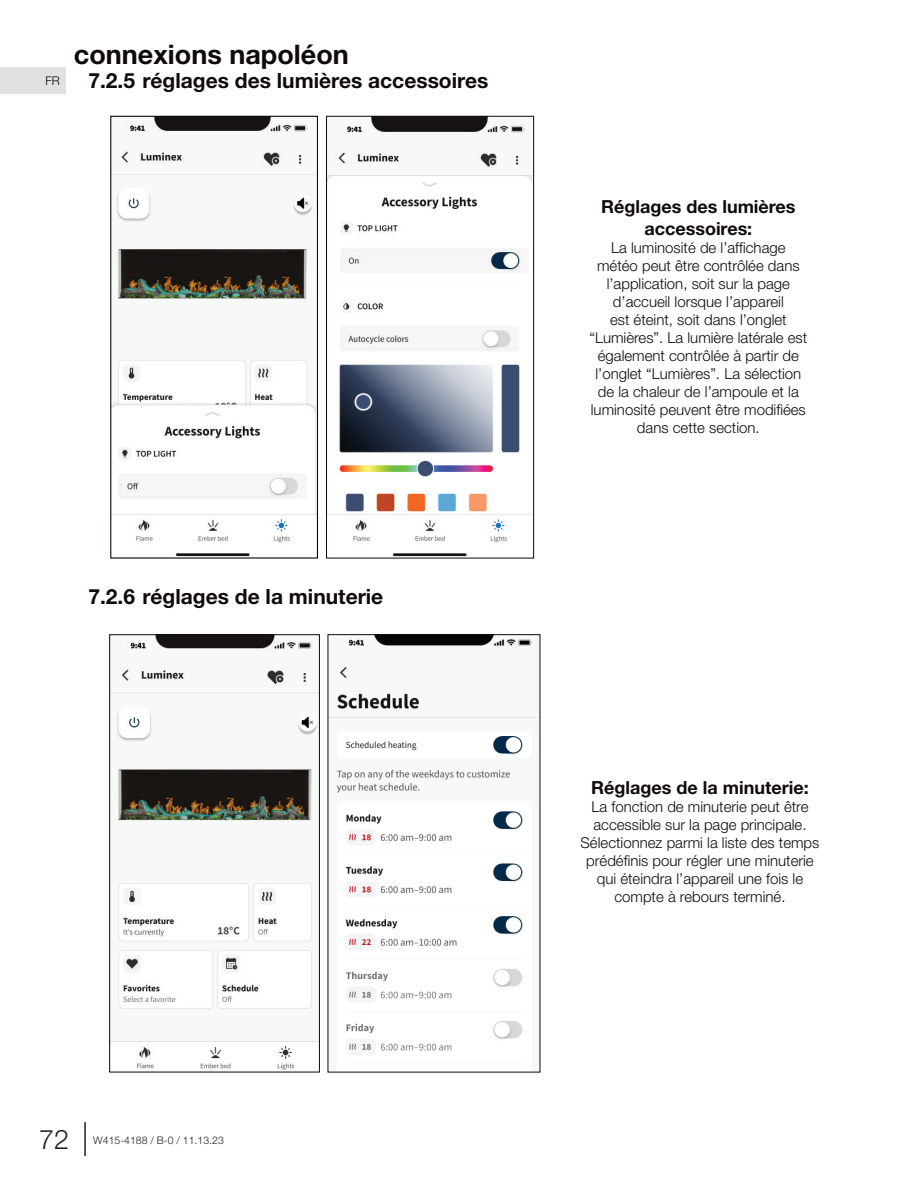
<style>
.page{position:relative;width:918px;height:1188px;background:#fff}
.page>*{position:absolute;margin:0;border:0;box-sizing:border-box;transform-origin:0 0}
.t1{font:700 27px "Helvetica Neue";color:#110a0c}
.t2{font:300 27px "Helvetica Neue";color:#231f20}
.t3{font:700 21px "Helvetica Neue";color:#110a0c}
.t4{font:700 18px/21.6px "Helvetica Neue";color:#110a0c;text-align:center}
.t5{font:300 15px/18px "Helvetica Neue";color:#110a0c;text-align:center}
.t6{font:300 12px "Helvetica Neue";color:#040503}
.t7{font:300 10.5px "Helvetica Neue";color:#231f20}
</style>
<div class="page">
<hr style="left:84px;top:1122px;width:2px;height:34px;background:#231f20">
<div style="left:0;top:67px;width:65px;height:27px;background:#e1e1e2"></div>
<img style="left:112px;top:118px;width:203px;height:439px">
<div style="left:110px;top:116px;width:208px;height:443px;border:1px solid #110a0c"></div>
<img style="left:328px;top:118px;width:203px;height:439px">
<div style="left:326px;top:116px;width:208px;height:443px;border:1px solid #110a0c"></div>
<img style="left:111px;top:636px;width:207px;height:434px">
<div style="left:109px;top:634px;width:211px;height:439px;border:1px solid #110a0c"></div>
<img style="left:330px;top:636px;width:208px;height:418px">
<h1 class="t1" style="left:74px;top:33px;width:276px">connexions napoléon</h1>
<p class="t6" style="left:46px;top:71px;width:16px">FR</p>
<h2 class="t3" style="left:88px;top:64px;width:401px">7.2.5 réglages des lumières accessoires</h2>
<h2 class="t3" style="left:88px;top:580px;width:296px">7.2.6 réglages de la minuterie</h2>
<h1 class="t2" style="left:39px;top:1118px;width:32px">72</h1>
<p class="t7" style="left:93px;top:1132px;width:132px">W415-4188 / B-0 / 11.13.23</p>
<p class="t4" style="left:601px;top:196px;width:196px">Réglages des lumières accessoires:</p>
<p class="t5" style="left:589px;top:237px;width:219px">La luminosité de l’affichage météo peut être contrôlée dans l’application, soit sur la page d’accueil lorsque l’appareil<br>est éteint, soit dans l’onglet “Lumières”. La lumière latérale est également contrôlée à partir de l’onglet “Lumières”. La sélection de la chaleur de l’ampoule et la luminosité peuvent être modifiées dans cette section.</p>
<p class="t4" style="left:591px;top:777px;width:219px">Réglages de la minuterie:</p>
<p class="t5" style="left:581px;top:796px;width:240px">La fonction de minuterie peut être accessible sur la page principale.<br>Sélectionnez parmi la liste des temps prédéfinis pour régler une minuterie qui éteindra l’appareil une fois le compte à rebours terminé.</p>
</div>
